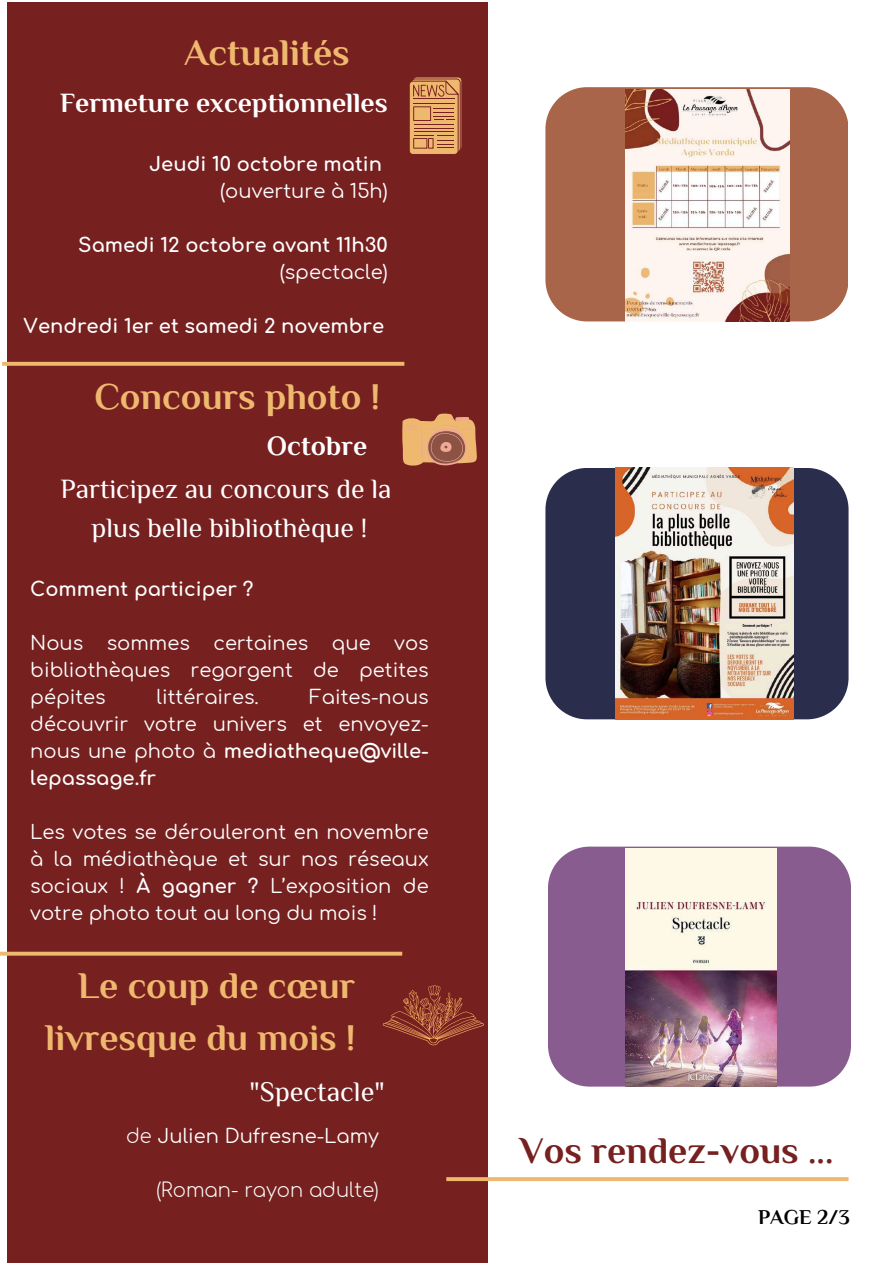
<style>
.page{position:relative;width:893px;height:1263px;background:#fff}
.page>*{position:absolute;margin:0;border:0;box-sizing:border-box;transform-origin:0 0}
.t1{font:700 37.5px/52.3px "Philosopher";color:#efb86f;text-align:right}
.t2{font:700 37.5px "Philosopher";color:#762020}
.t3{font:28.12px "Philosopher";color:#fff}
.t4{font:27.75px/38.8px "Philosopher";color:#fff;text-align:center}
.t5{font:700 27.75px "Philosopher";color:#fff}
.t6{font:700 21px "Philosopher";color:#000}
.t7{font:19.5px/27px "Comfortaa";color:#fff;text-align:justify}
.t8{font:700 19.5px "Comfortaa";color:#fff}
.t9{font:300 19.5px "Comfortaa";color:#fff}
.s1{font-weight:700}
.s2{font-weight:300}
</style>
<div class="page">
<div style="left:7px;top:2px;width:481px;height:1261px;background:#762020"></div>
<div style="left:545px;top:87px;width:303px;height:234px;background:#a9654a"></div>
<div style="left:545px;top:468px;width:303px;height:251px;background:#2b2d4d"></div>
<div style="left:548px;top:846px;width:303px;height:240px;background:#895c90"></div>
<svg style="left:446px;top:1177px;width:402px;height:4px;background:#eeb973"></svg>
<svg style="left:2px;top:362px;width:402px;height:4px;background:#e8af6a"></svg>
<svg style="left:0;top:952px;width:402px;height:4px;background:#e4ab68"></svg>
<svg style="left:409px;top:77px;width:53px;height:77px;background:#cf905a"></svg>
<svg style="left:383px;top:985px;width:101px;height:60px"></svg>
<img style="left:625px;top:89px;width:165px;height:233px">
<svg style="left:402px;top:414px;width:75px;height:52px;background:#c88a5e"></svg>
<img style="left:615px;top:468px;width:178px;height:251px">
<img style="left:625px;top:849px;width:151px;height:238px">
<h1 class="t1" style="left:184px;top:30px;width:167px">Actualités</h1>
<h3 class="t5" style="left:60px;top:93px;width:329px">Fermeture exceptionnelles</h3>
<p class="t8" style="left:149px;top:154px;width:234px">Jeudi 10 octobre matin</p>
<p class="t7" style="left:220px;top:178px;width:169px">(ouverture à 15h)</p>
<p class="t8" style="left:78px;top:235px;width:311px">Samedi 12 octobre avant 11h30</p>
<p class="t7" style="left:280px;top:259px;width:109px">(spectacle)</p>
<p class="t8" style="left:24px;top:316px;width:362px">Vendredi 1er et samedi 2 novembre</p>
<h1 class="t1" style="left:94px;top:374px;width:287px">Concours photo !</h1>
<h3 class="t5" style="left:267px;top:437px;width:102px">Octobre</h3>
<h3 class="t4" style="left:60px;top:472px;width:333px">Participez au concours de la plus belle bibliothèque !</h3>
<p class="t8" style="left:30px;top:579px;width:225px">Comment participer ?</p>
<p class="t7" style="left:30px;top:630px;width:400px">Nous sommes certaines que vos bibliothèques regorgent de petites pépites</p>
<p class="t7" style="left:157px;top:684px;width:104px">littéraires.</p>
<p class="t7" style="left:30px;top:684px;width:400px;text-indent:279px">Faites-nous découvrir votre univers et envoyez&shy;nous une photo à <span class="s1">mediatheque@ville&shy;lepassage.fr</span></p>
<p class="t7" style="left:30px;top:819px;width:400px">Les votes se dérouleront en novembre à la médiathèque et sur nos réseaux sociaux ! <span class="s1">À gagner ?</span> L’exposition de votre photo tout au long du mois !</p>
<h1 class="t1" style="left:45px;top:963px;width:311px">Le coup de cœur livresque du mois !</h1>
<h2 class="t3" style="left:249px;top:1082px;width:137px">"Spectacle"</h2>
<p class="t7" style="left:126px;top:1123px;width:254px"><span class="s2">de</span> Julien Dufresne-Lamy</p>
<p class="t9" style="left:156px;top:1179px;width:224px">(Roman- rayon adulte)</p>
<h1 class="t2" style="left:520px;top:1139px;width:315px">Vos rendez-vous ...</h1>
<p class="t6" style="left:758px;top:1209px;width:93px">PAGE 2/3</p>
</div>
